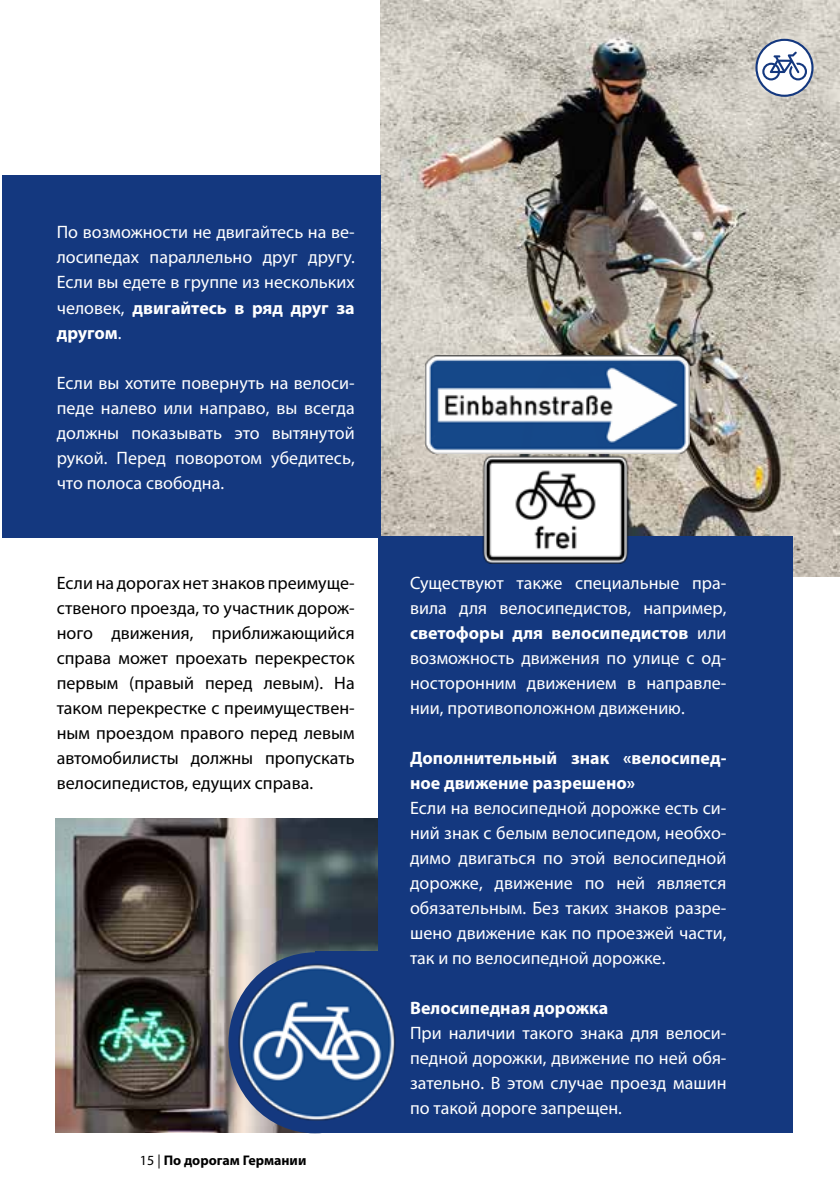
<style>
.page{position:relative;width:840px;height:1191px;background:#fff}
.page>*{position:absolute;margin:0;border:0;box-sizing:border-box;transform-origin:0 0}
.t1{font:18px/25px "Myriad Pro";color:#fff;text-align:justify}
.t2{font:18px/25px "Myriad Pro";color:#000;text-align:justify}
.t3{font:700 18px/25px "Myriad Pro";color:#fff}
.t4{font:700 14px "Myriad Pro";color:#000}
.s1{font-weight:700}
.s2{font-weight:400}
</style>
<div class="page">
<img style="left:55px;top:818px;width:323px;height:314px">
<img style="left:380px;top:0;width:459px;height:577px">
<div style="left:378px;top:536px;width:414px;height:596px;background:#14387f"></div>
<div style="left:2px;top:175px;width:378px;height:363px;background:#14387f"></div>
<img style="left:481px;top:455px;width:148px;height:108px">
<img style="left:425px;top:356px;width:264px;height:98px">
<div style="left:315px;top:951px;width:87px;height:181px;background:#14387f"></div>
<div style="left:228px;top:952px;width:173px;height:181px;background:#14387f;border-radius:50%"></div>
<img style="left:238px;top:962px;width:158px;height:159px">
<svg style="left:756px;top:40px;width:56px;height:56px"></svg>
<div style="left:755px;top:39px;width:58px;height:58px;border:2px solid #14387f;border-radius:50%"></div>
<svg style="left:761px;top:52px;width:45px;height:28px"></svg>
<p class="t1" style="left:57px;top:220px;width:299px">По возможности не двигайтесь на ве&shy;лосипедах параллельно друг другу.<br>Если вы едете в группе из нескольких человек, <span class="s1">двигайтесь в ряд друг за другом</span>.</p>
<p class="t1" style="left:57px;top:370px;width:299px">Если вы хотите повернуть на велоси&shy;педе налево или направо, вы всегда должны показывать это вытянутой рукой. Перед поворотом убедитесь, что полоса свободна.</p>
<p class="t2" style="left:57px;top:570px;width:299px">Если на дорогах нет знаков преимуще&shy;ственого проезда, то участник дорож&shy;ного движения, приближающийся справа может проехать перекресток первым (правый перед левым). На таком перекрестке с преимуществен&shy;ным проездом правого перед левым автомобилисты должны пропускать велосипедистов, едущих справа.</p>
<p class="t1" style="left:410px;top:570px;width:318px">Существуют также специальные пра&shy;вила для велосипедистов, например, <span class="s1">светофоры для велосипедистов</span> или возможность движения по улице с од&shy;носторонним движением в направле&shy;нии, противоположном движению.</p>
<p class="t3" style="left:410px;top:744px;width:318px">Дополнительный знак «велосипед&shy;ное движение разрешено»</p>
<p class="t1" style="left:410px;top:795px;width:318px">Если на велосипедной дорожке есть си&shy;ний знак с белым велосипедом, необхо&shy;димо двигаться по этой велосипедной дорожке, движение по ней является обязательным. Без таких знаков разре&shy;шено движение как по проезжей части, так и по велосипедной дорожке.</p>
<p class="t3" style="left:410px;top:994px;width:200px">Велосипедная дорожка</p>
<p class="t1" style="left:410px;top:1020px;width:318px">При наличии такого знака для велоси&shy;педной дорожки, движение по ней обя&shy;зательно. В этом случае проезд машин по такой дороге запрещен.</p>
<p class="t4" style="left:140px;top:1151px;width:168px"><span class="s2">15 |</span> По дорогам Германии</p>
</div>
